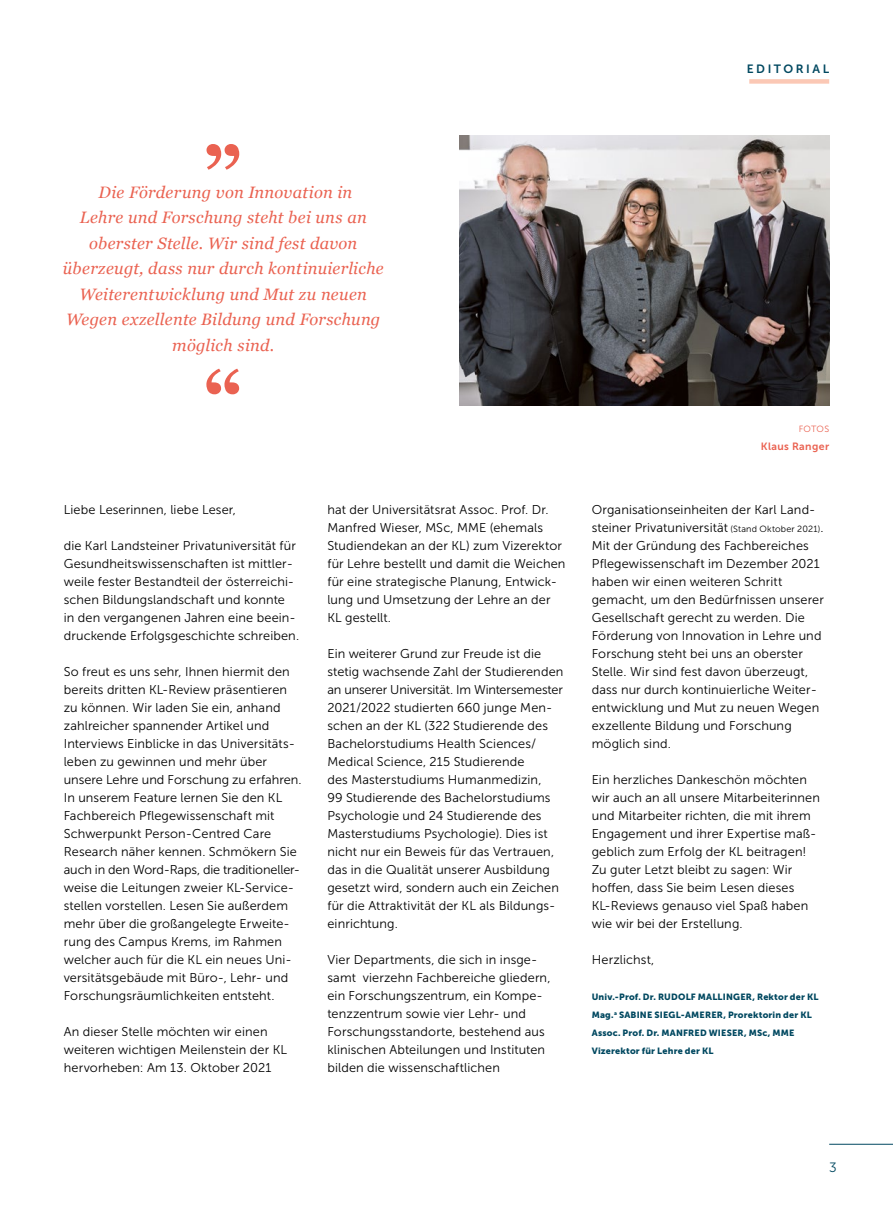
<style>
.page{position:relative;width:893px;height:1212px;background:#fff}
.page>*{position:absolute;margin:0;border:0;box-sizing:border-box;transform-origin:0 0}
.t1{font:700 75px "Georgia";color:#ea6251}
.t2{font:italic 16.5px/25.5px "Georgia";letter-spacing:.015em;color:#ea6251;text-align:center}
.t3{font:13.5px "Museo Sans 300";color:#004860}
.t4{font:12.75px/18px "Museo Sans 300";letter-spacing:.01em;color:#000001}
.t5{font:12px "Museo Sans 700";letter-spacing:.21em;color:#004860}
.t6{font:10.5px "Museo Sans 700";letter-spacing:.035em;color:#ea6251}
.t7{font:9px/18px "Museo Sans 900";letter-spacing:.02em;color:#004860}
.t8{font:9px "Museo Sans 300";letter-spacing:.025em;color:#ea6251}
.s1{font-size:9px}
</style>
<div class="page">
<hr style="left:829px;top:1144px;width:64px;height:1px;background:#004860">
<div style="left:749px;top:79px;width:80px;height:5px;background:#fbc8b5"></div>
<img style="left:459px;top:136px;width:370px;height:270px">
<p class="t5" style="left:747px;top:62px;width:84px">EDITORIAL</p>
<h1 class="t1" style="left:204px;top:73px;width:40px">„</h1>
<p class="t2" style="left:63px;top:179px;width:322px">Die Förderung von Innovation in<br>Lehre und Forschung steht bei uns an oberster Stelle. Wir sind fest davon überzeugt, dass nur durch kontinuierliche Weiterentwicklung und Mut zu neuen Wegen exzellente Bildung und Forschung möglich sind.</p>
<h1 class="t1" style="left:204px;top:342px;width:40px">“</h1>
<p class="t4" style="left:64px;top:500px;width:174px">Liebe Leserinnen, liebe Leser,</p>
<p class="t4" style="left:64px;top:536px;width:237px">die Karl Landsteiner Privatuniversität für Gesundheitswissenschaften ist mittler&shy;weile fester Bestandteil der österreichi&shy;schen Bildungslandschaft und konnte<br>in den vergangenen Jahren eine beein&shy;druckende Erfolgsgeschichte schreiben.</p>
<p class="t4" style="left:64px;top:663px;width:239px">So freut es uns sehr, Ihnen hiermit den bereits dritten KL-Review präsentieren zu können. Wir laden Sie ein, anhand zahlreicher spannender Artikel und Interviews Einblicke in das Universitäts&shy;leben zu gewinnen und mehr über unsere Lehre und Forschung zu erfahren.<br>In unserem Feature lernen Sie den KL Fachbereich Pflegewissenschaft mit Schwerpunkt Person-Centred Care Research näher kennen. Schmökern Sie auch in den Word-Raps, die traditioneller&shy;weise die Leitungen zweier KL-Service&shy;stellen vorstellen. Lesen Sie außerdem mehr über die großangelegte Erweite&shy;rung des Campus Krems, im Rahmen welcher auch für die KL ein neues Uni&shy;versitätsgebäude mit Büro-, Lehr- und Forschungsräumlichkeiten entsteht.</p>
<p class="t4" style="left:64px;top:1023px;width:225px">An dieser Stelle möchten wir einen weiteren wichtigen Meilenstein der KL hervorheben: Am 13. Oktober 2021</p>
<p class="t4" style="left:327px;top:501px;width:240px">hat der Universitätsrat Assoc. Prof. Dr.<br>Manfred Wieser, MSc, MME (ehemals Studiendekan an der KL) zum Vizerektor für Lehre bestellt und damit die Weichen für eine strategische Planung, Entwick&shy;lung und Umsetzung der Lehre an der KL gestellt.</p>
<p class="t4" style="left:327px;top:645px;width:238px">Ein weiterer Grund zur Freude ist die stetig wachsende Zahl der Studierenden an unserer Universität. Im Wintersemester 2021/2022 studierten 660 junge Men&shy;schen an der KL (322 Studierende des Bachelorstudiums Health Sciences/ Medical Science, 215 Studierende<br>des Masterstudiums Humanmedizin,<br>99 Studierende des Bachelorstudiums Psychologie und 24 Studierende des Masterstudiums Psychologie). Dies ist nicht nur ein Beweis für das Vertrauen, das in die Qualität unserer Ausbildung gesetzt wird, sondern auch ein Zeichen für die Attraktivität der KL als Bildungs&shy;einrichtung.</p>
<p class="t4" style="left:327px;top:951px;width:225px">Vier Departments, die sich in insge&shy;samt vierzehn Fachbereiche gliedern, ein Forschungszentrum, ein Kompe&shy;tenzzentrum sowie vier Lehr- und Forschungsstandorte, bestehend aus klinischen Abteilungen und Instituten bilden die wissenschaftlichen</p>
<p class="t8" style="left:799px;top:424px;width:32px">FOTOS</p>
<p class="t6" style="left:761px;top:440px;width:70px">Klaus Ranger</p>
<p class="t4" style="left:592px;top:500px;width:234px">Organisationseinheiten der Karl Land&shy;steiner Privatuniversität <span class="s1">(Stand Oktober 2021)</span>.<br>Mit der Gründung des Fachbereiches Pflegewissenschaft im Dezember 2021 haben wir einen weiteren Schritt gemacht, um den Bedürfnissen unserer Gesellschaft gerecht zu werden. Die Förderung von Innovation in Lehre und Forschung steht bei uns an oberster Stelle. Wir sind fest davon überzeugt, dass nur durch kontinuierliche Weiter&shy;entwicklung und Mut zu neuen Wegen exzellente Bildung und Forschung möglich sind.</p>
<p class="t4" style="left:592px;top:771px;width:230px">Ein herzliches Dankeschön möchten wir auch an all unsere Mitarbeiterinnen und Mitarbeiter richten, die mit ihrem Engagement und ihrer Expertise maß&shy;geblich zum Erfolg der KL beitragen!<br>Zu guter Letzt bleibt zu sagen: Wir hoffen, dass Sie beim Lesen dieses KL-Reviews genauso viel Spaß haben wie wir bei der Erstellung.</p>
<p class="t4" style="left:592px;top:951px;width:64px">Herzlichst,</p>
<p class="t7" style="left:592px;top:988px;width:228px">Univ.-Prof. Dr. RUDOLF MALLINGER, Rektor der KL Mag.<sup>a</sup> SABINE SIEGL-AMERER, Prorektorin der KL Assoc. Prof. Dr. MANFRED WIESER, MSc, MME Vizerektor für Lehre der KL</p>
<p class="t3" style="left:829px;top:1160px;width:9px">3</p>
</div>
